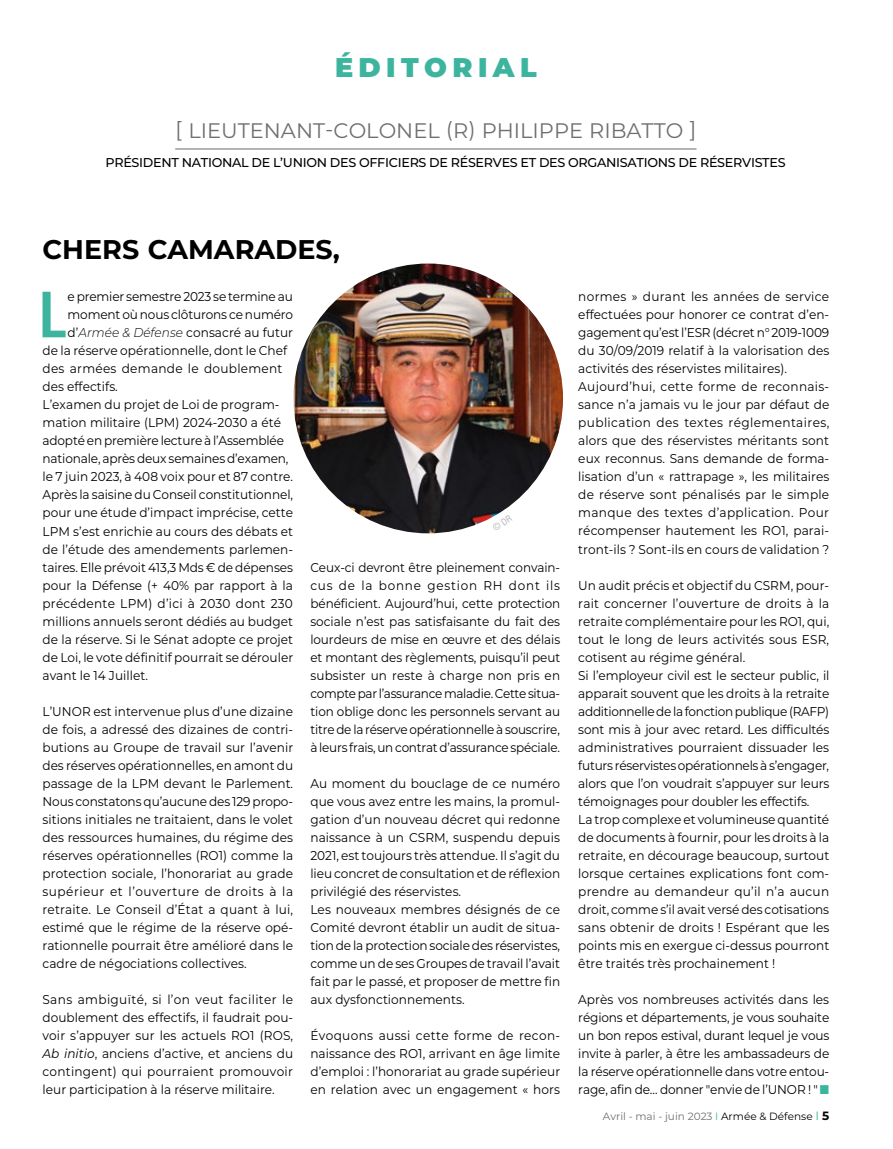
<style>
.page{position:relative;width:893px;height:1149px;background:#fff}
.page>*{position:absolute;margin:0;border:0;box-sizing:border-box;transform-origin:0 0}
.t1{font:700 condensed 60.75px "Helvetica";color:#3db59e;scale:.95 1}
.t2{font:700 27px "Montserrat";color:#000}
.t3{font:900 27px "Montserrat";letter-spacing:.2em;color:#3db59e}
.t4{font:21px "Montserrat";color:#706f6f}
.t5{font:12.75px/18px "Montserrat";letter-spacing:.005em;color:#000;text-align:justify;scale:.95 1}
.t6{font:12.75px/18px "Montserrat";letter-spacing:.005em;color:#000;text-align:justify;scale:.94 1}
.t7{font:12.75px "Montserrat";letter-spacing:-.015em;color:#000;scale:.95 1}
.t8{font:500 12.75px "Montserrat";letter-spacing:-.02em;color:#000}
.t9{font:10.5px "Montserrat";letter-spacing:.005em;color:#706f6f}
.s1{font-weight:300;font-style:italic}
.s2{font-style:italic}
.s3{color:#3db59e}
.s4{color:#000}
.s5{font-size:12px;color:#3db59e}
.s6{font-weight:700;font-size:12px;color:#000}
</style>
<div class="page">
<img style="left:293px;top:263px;width:270px;height:270px;border-radius:135px">
<hr style="left:175px;top:148px;width:521px;height:1px;background:#706f6f">
<svg style="left:492px;top:514px;width:6px;height:3px"></svg>
<h2 class="t3" style="left:335px;top:47px;width:203px">ÉDITORIAL</h2>
<h3 class="t4" style="left:175px;top:116px;width:523px">[ LIEUTENANT-COLONEL (R) PHILIPPE RIBATTO ]</h3>
<p class="t8" style="left:105px;top:153px;width:682px">PRÉSIDENT NATIONAL DE L’UNION DES OFFICIERS DE RÉSERVES ET DES ORGANISATIONS DE RÉSERVISTES</p>
<h2 class="t2" style="left:43px;top:230px;width:299px">CHERS CAMARADES,</h2>
<h1 class="t1" style="left:39px;top:277px;width:32px">L</h1>
<p class="t7" style="left:68px;top:288px;width:239px">e premier semestre 2023 se termine au</p>
<p class="t7" style="left:68px;top:306px;width:239px">moment où nous clôturons ce numéro</p>
<p class="t5" style="left:68px;top:323px;width:239px">d’<span class="s1">Armée &amp; Défense</span> consacré au futur</p>
<p class="t5" style="left:43px;top:341px;width:259px">de la réserve opérationnelle, dont le Chef</p>
<p class="t5" style="left:43px;top:359px;width:254px">des armées demande le doublement</p>
<p class="t5" style="left:43px;top:377px;width:81px">des effectifs.</p>
<p class="t5" style="left:43px;top:395px;width:251px">L’examen du projet de Loi de program-</p>
<p class="t5" style="left:43px;top:413px;width:253px">mation militaire (LPM) 2024-2030 a été</p>
<p class="t7" style="left:43px;top:432px;width:256px">adopté en première lecture à l’Assemblée</p>
<p class="t7" style="left:43px;top:450px;width:260px">nationale, après deux semaines d’examen,</p>
<p class="t5" style="left:43px;top:467px;width:265px">le 7 juin 2023, à 408 voix pour et 87 contre.</p>
<p class="t5" style="left:43px;top:485px;width:265px">Après la saisine du Conseil constitutionnel,</p>
<p class="t5" style="left:43px;top:503px;width:265px">pour une étude d’impact imprécise, cette</p>
<p class="t5" style="left:43px;top:521px;width:265px">LPM s’est enrichie au cours des débats et</p>
<p class="t5" style="left:43px;top:539px;width:265px">de l’étude des amendements parlemen-</p>
<p class="t5" style="left:43px;top:557px;width:265px">taires. Elle prévoit 413,3 Mds € de dépenses</p>
<p class="t5" style="left:43px;top:575px;width:265px">pour la Défense (+ 40% par rapport à la</p>
<p class="t5" style="left:43px;top:593px;width:265px">précédente LPM) d’ici à 2030 dont 230</p>
<p class="t5" style="left:43px;top:611px;width:265px">millions annuels seront dédiés au budget</p>
<p class="t5" style="left:43px;top:629px;width:265px">de la réserve. Si le Sénat adopte ce projet</p>
<p class="t5" style="left:43px;top:647px;width:265px">de Loi, le vote définitif pourrait se dérouler</p>
<p class="t5" style="left:43px;top:665px;width:112px">avant le 14 Juillet.</p>
<p class="t5" style="left:43px;top:701px;width:265px">L’UNOR est intervenue plus d’une dizaine de fois, a adressé des dizaines de contri&shy;butions au Groupe de travail sur l’avenir des réserves opérationnelles, en amont du passage de la LPM devant le Parlement.<br>Nous constatons qu’aucune des 129 propo&shy;sitions initiales ne traitaient, dans le volet des ressources humaines, du régime des réserves opérationnelles (RO1) comme la protection sociale, l’honorariat au grade supérieur et l’ouverture de droits à la retraite. Le Conseil d’État a quant à lui, estimé que le régime de la réserve opé&shy;rationnelle pourrait être amélioré dans le cadre de négociations collectives.</p>
<p class="t5" style="left:43px;top:989px;width:265px">Sans ambiguïté, si l’on veut faciliter le doublement des effectifs, il faudrait pou&shy;voir s’appuyer sur les actuels RO1 (ROS, <span class="s2">Ab initio</span>, anciens d’active, et anciens du contingent) qui pourraient promouvoir leur participation à la réserve militaire.</p>
<p class="t6" style="left:310px;top:557px;width:267px">Ceux-ci devront être pleinement convain&shy;cus de la bonne gestion RH dont ils bénéficient. Aujourd’hui, cette protection sociale n’est pas satisfaisante du fait des lourdeurs de mise en œuvre et des délais et montant des règlements, puisqu’il peut subsister un reste à charge non pris en compte par l’assurance maladie. Cette situa&shy;tion oblige donc les personnels servant au titre de la réserve opérationnelle à souscrire, à leurs frais, un contrat d’assurance spéciale.</p>
<p class="t5" style="left:310px;top:773px;width:264px;text-align:left">Au moment du bouclage de ce numéro que vous avez entre les mains, la promul&shy;gation d’un nouveau décret qui redonne naissance à un CSRM, suspendu depuis 2021, est toujours très attendue. Il s’agit du lieu concret de consultation et de réflexion privilégié des réservistes.<br>Les nouveaux membres désignés de ce Comité devront établir un audit de situa&shy;tion de la protection sociale des réservistes, comme un de ses Groupes de travail l’avait fait par le passé, et proposer de mettre fin aux dysfonctionnements.</p>
<p class="t5" style="left:310px;top:1025px;width:264px">Évoquons aussi cette forme de recon&shy;naissance des RO1, arrivant en âge limite d’emploi : l’honorariat au grade supérieur en relation avec un engagement « hors</p>
<p class="t5" style="left:578px;top:287px;width:266px;text-align:left">normes » durant les années de service effectuées pour honorer ce contrat d’en&shy;gagement qu’est l’ESR (décret n° 2019-1009 du 30/09/2019 relatif à la valorisation des activités des réservistes militaires).<br>Aujourd’hui, cette forme de reconnais&shy;sance n’a jamais vu le jour par défaut de publication des textes réglementaires, alors que des réservistes méritants sont eux reconnus. Sans demande de forma&shy;lisation d’un « rattrapage », les militaires de réserve sont pénalisés par le simple manque des textes d’application. Pour récompenser hautement les RO1, parai&shy;tront-ils ? Sont-ils en cours de validation ?</p>
<p class="t5" style="left:578px;top:575px;width:266px;text-align:left">Un audit précis et objectif du CSRM, pour&shy;rait concerner l’ouverture de droits à la retraite complémentaire pour les RO1, qui, tout le long de leurs activités sous ESR, cotisent au régime général.<br>Si l’employeur civil est le secteur public, il apparait souvent que les droits à la retraite additionnelle de la fonction publique (RAFP) sont mis à jour avec retard. Les difficultés administratives pourraient dissuader les futurs réservistes opérationnels à s’engager, alors que l’on voudrait s’appuyer sur leurs témoignages pour doubler les effectifs.<br>La trop complexe et volumineuse quantité de documents à fournir, pour les droits à la retraite, en décourage beaucoup, surtout lorsque certaines explications font com&shy;prendre au demandeur qu’il n’a aucun droit, comme s’il avait versé des cotisations sans obtenir de droits ! Espérant que les points mis en exergue ci-dessus pourront être traités très prochainement !</p>
<p class="t5" style="left:578px;top:989px;width:266px">Après vos nombreuses activités dans les régions et départements, je vous souhaite un bon repos estival, durant lequel je vous invite à parler, à être les ambassadeurs de la réserve opérationnelle dans votre entou&shy;rage, afin de… donner "envie de l’UNOR ! " <span class="s3">■</span></p>
<p class="t9" style="left:603px;top:1108px;width:228px">Avril - mai - juin 2023 <span class="s3">I</span> <span class="s4">Armée &amp; Défense</span> <span class="s5">I</span> <span class="s6">5</span></p>
</div>
